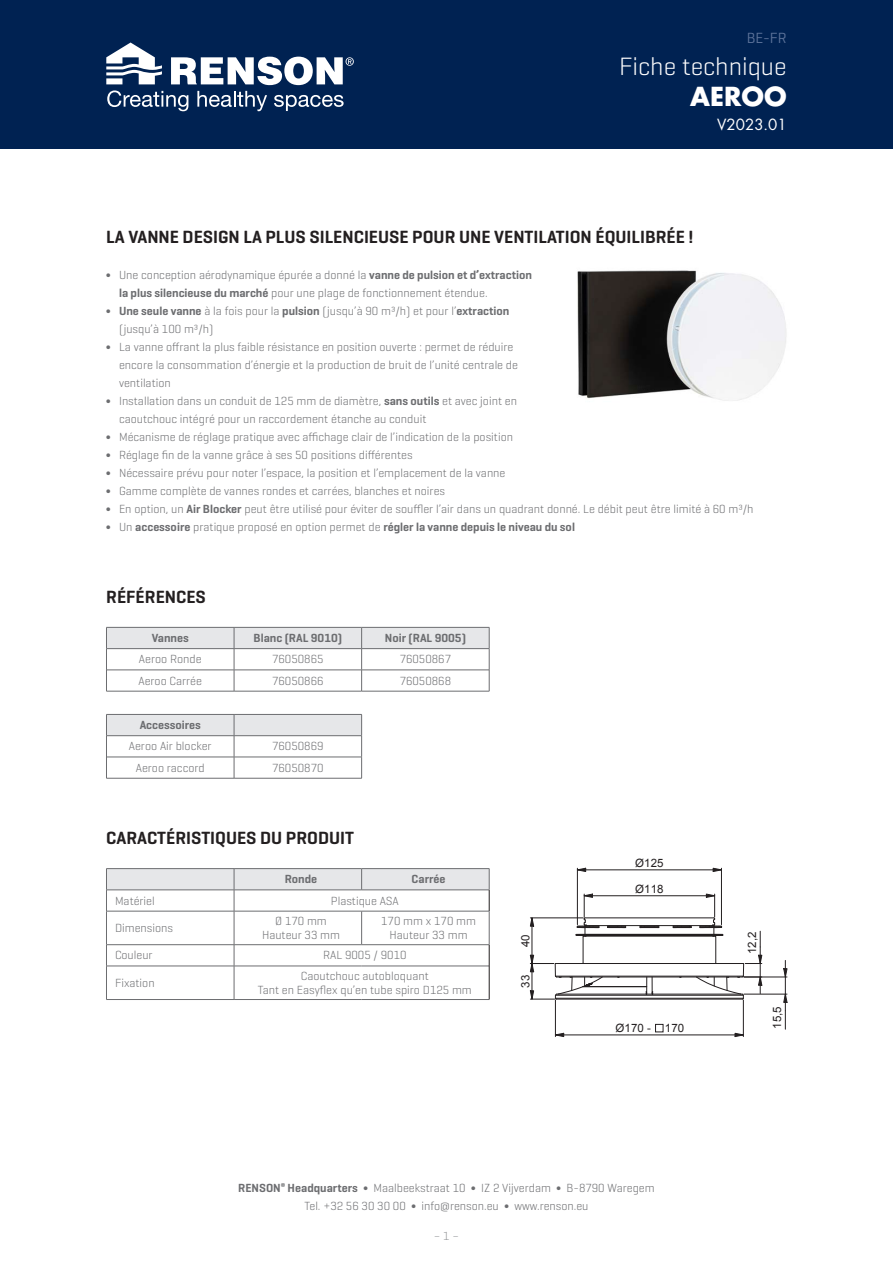
<style>
.page{position:relative;width:893px;height:1263px;background:#fff}
.page>*{position:absolute;margin:0;border:0;box-sizing:border-box;transform-origin:0 0}
.t1{font:300 25.5px "Geogrotesque";color:#fff}
.t2{font:700 25.5px "Futura Std";color:#fff}
.Titel_Paragraaf{font:600 18px "Geogrotesque";color:#231f20}
.t3{font:15px "Futura Std";color:#fff}
.t4{font:15px "Geogrotesque";color:#5d739a}
.Insprong_1{font:300 12px/18px "Geogrotesque";color:#6c6d70}
.Text_Body{font:300 12px "Geogrotesque";color:#6c6d70}
.Tabeltekst{font:300 12px "Geogrotesque";color:#6c6d70}
.Insprong_1-2{font:600 12px "Geogrotesque";color:#6c6d70}
.Tabeltekst-2{font:600 12px "Geogrotesque";color:#6c6d70}
.t5{font:300 12px "Geogrotesque";color:#939598}
.t6{font:11.55px "Arial";letter-spacing:.005em;color:#242021}
.s1{font-weight:600}
.s2{font-weight:300}
</style>
<div class="page">
<div style="left:0;top:0;width:893px;height:149px;background:#002252"></div>
<svg style="left:106px;top:43px;width:248px;height:68px"></svg>
<svg style="left:106px;top:627px;width:384px;height:64px"></svg>
<hr style="left:106px;top:691px;width:128px;height:1px;background:#6c6d70">
<hr style="left:234px;top:691px;width:128px;height:1px;background:#6c6d70">
<hr style="left:362px;top:691px;width:127px;height:1px;background:#6c6d70">
<svg style="left:106px;top:714px;width:256px;height:64px"></svg>
<hr style="left:106px;top:778px;width:128px;height:1px;background:#6c6d70">
<hr style="left:234px;top:778px;width:128px;height:1px;background:#6c6d70">
<hr style="left:106px;top:868px;width:128px;height:1px;background:#6c6d70">
<hr style="left:234px;top:868px;width:128px;height:1px;background:#6c6d70">
<hr style="left:362px;top:868px;width:127px;height:1px;background:#6c6d70">
<hr style="left:106px;top:911px;width:128px;height:1px;background:#6c6d70">
<hr style="left:106px;top:911px;width:1px;height:33px;background:#6c6d70">
<hr style="left:234px;top:911px;width:128px;height:1px;background:#6c6d70">
<hr style="left:234px;top:911px;width:1px;height:33px;background:#6c6d70">
<hr style="left:362px;top:911px;width:127px;height:1px;background:#6c6d70">
<hr style="left:361px;top:911px;width:1px;height:33px;background:#6c6d70">
<hr style="left:489px;top:911px;width:1px;height:33px;background:#6c6d70">
<hr style="left:106px;top:944px;width:128px;height:1px;background:#6c6d70">
<svg style="left:106px;top:945px;width:1px;height:21px"></svg>
<hr style="left:234px;top:944px;width:128px;height:1px;background:#6c6d70">
<svg style="left:234px;top:945px;width:1px;height:21px"></svg>
<hr style="left:362px;top:944px;width:127px;height:1px;background:#6c6d70">
<hr style="left:106px;top:966px;width:128px;height:1px;background:#6c6d70">
<hr style="left:106px;top:966px;width:1px;height:33px;background:#6c6d70">
<hr style="left:234px;top:966px;width:128px;height:1px;background:#6c6d70">
<hr style="left:234px;top:966px;width:1px;height:33px;background:#6c6d70">
<hr style="left:362px;top:966px;width:127px;height:1px;background:#6c6d70">
<hr style="left:106px;top:999px;width:128px;height:1px;background:#6c6d70">
<hr style="left:234px;top:999px;width:128px;height:1px;background:#6c6d70">
<hr style="left:362px;top:999px;width:127px;height:1px;background:#6c6d70">
<svg style="left:106px;top:869px;width:384px;height:42px"></svg>
<svg style="left:489px;top:945px;width:1px;height:21px"></svg>
<hr style="left:489px;top:966px;width:1px;height:33px;background:#231f20">
<img style="left:577px;top:270px;width:210px;height:131px">
<hr style="left:556px;top:999px;width:186px;height:1px;background:#231f20">
<hr style="left:556px;top:994px;width:186px;height:1px;background:#231f20">
<hr style="left:555px;top:995px;width:188px;height:1px;background:#231f20">
<hr style="left:555px;top:998px;width:188px;height:1px;background:#231f20">
<hr style="left:556px;top:977px;width:186px;height:1px;background:#231f20">
<hr style="left:555px;top:976px;width:188px;height:1px;background:#231f20">
<hr style="left:555px;top:963px;width:189px;height:1px;background:#231f20">
<hr style="left:585px;top:918px;width:129px;height:1px;background:#231f20">
<hr style="left:585px;top:925px;width:129px;height:1px;background:#231f20">
<hr style="left:576px;top:934px;width:147px;height:1px;background:#231f20">
<hr style="left:585px;top:935px;width:129px;height:1px;background:#231f20">
<hr style="left:585px;top:936px;width:129px;height:1px;background:#231f20">
<svg style="left:640px;top:926px;width:19px;height:2px"></svg>
<svg style="left:646px;top:977px;width:8px;height:18px"></svg>
<hr style="left:583px;top:986px;width:64px;height:1px;background:#231f20">
<hr style="left:744px;top:994px;width:43px;height:1px;background:#231f20">
<hr style="left:744px;top:977px;width:43px;height:1px;background:#231f20">
<svg style="left:783px;top:960px;width:4px;height:69px"></svg>
<svg style="left:554px;top:1033px;width:10px;height:4px"></svg>
<svg style="left:735px;top:1033px;width:9px;height:4px"></svg>
<hr style="left:564px;top:1035px;width:171px;height:1px;background:#231f20">
<hr style="left:555px;top:1000px;width:1px;height:36px;background:#231f20">
<hr style="left:743px;top:1000px;width:1px;height:36px;background:#231f20">
<svg style="left:576px;top:868px;width:10px;height:4px"></svg>
<svg style="left:713px;top:868px;width:8px;height:4px"></svg>
<hr style="left:586px;top:869px;width:127px;height:1px;background:#231f20">
<hr style="left:721px;top:868px;width:1px;height:56px;background:#231f20">
<hr style="left:577px;top:868px;width:1px;height:56px;background:#231f20">
<hr style="left:592px;top:895px;width:114px;height:1px;background:#231f20">
<svg style="left:530px;top:894px;width:96px;height:106px"></svg>
<svg style="left:673px;top:894px;width:89px;height:106px"></svg>
<div style="left:655px;top:1024px;width:8px;height:8px;border:1px solid #231f20"></div>
<p class="t4" style="left:747px;top:29px;width:41px">BE-FR</p>
<h1 class="t1" style="left:619px;top:50px;width:169px">Fiche technique</h1>
<h1 class="t2" style="left:690px;top:80px;width:98px">AEROO</h1>
<p class="t3" style="left:717px;top:115px;width:71px">V2023.01</p>
<p class="Titel_Paragraaf" style="left:106px;top:226px;width:589px">LA VANNE DESIGN LA PLUS SILENCIEUSE POUR UNE VENTILATION ÉQUILIBRÉE !</p>
<p class="Insprong_1" style="left:119px;top:266px;width:414px;text-indent:-13px">∫ Une conception aérodynamique épurée a donné la <span class="s1">vanne de pulsion et d’extraction la plus silencieuse du marché</span> pour une plage de fonctionnement étendue.</p>
<p class="Insprong_1" style="left:119px;top:302px;width:392px;text-indent:-13px">∫ <span class="s1">Une seule vanne</span> à la fois pour la <span class="s1">pulsion</span> (jusqu’à 90 m³/h) et pour l’<span class="s1">extraction </span>(jusqu’à 100 m³/h)</p>
<p class="Insprong_1" style="left:119px;top:338px;width:401px;text-indent:-13px">∫ La vanne offrant la plus faible résistance en position ouverte : permet de réduire encore la consommation d’énergie et la production de bruit de l’unité centrale de ventilation</p>
<p class="Insprong_1" style="left:119px;top:392px;width:399px;text-indent:-13px">∫ Installation dans un conduit de 125 mm de diamètre, <span class="s1">sans outils</span> et avec joint en caoutchouc intégré pour un raccordement étanche au conduit</p>
<p class="Insprong_1" style="left:106px;top:428px;width:408px">∫ Mécanisme de réglage pratique avec affichage clair de l’indication de la position</p>
<p class="Insprong_1" style="left:106px;top:446px;width:308px">∫ Réglage fin de la vanne grâce à ses 50 positions différentes</p>
<p class="Insprong_1" style="left:106px;top:464px;width:401px">∫ Nécessaire prévu pour noter l’espace, la position et l’emplacement de la vanne</p>
<p class="Insprong_1" style="left:106px;top:482px;width:340px">∫ Gamme complète de vannes rondes et carrées, blanches et noires</p>
<p class="Insprong_1" style="left:106px;top:500px;width:649px">∫ En option, un <span class="s1">Air Blocker</span> peut être utilisé pour éviter de souffler l’air dans un quadrant donné. Le débit peut être limité à 60 m³/h</p>
<p class="Insprong_1-2" style="left:106px;top:520px;width:470px"><span class="s2">∫ Un</span> accessoire <span class="s2">pratique proposé en option permet de</span> régler la vanne depuis le niveau du sol</p>
<p class="Titel_Paragraaf" style="left:106px;top:586px;width:101px">RÉFÉRENCES</p>
<p class="Tabeltekst-2" style="left:152px;top:630px;width:39px">Vannes</p>
<p class="Tabeltekst-2" style="left:254px;top:630px;width:90px">Blanc (RAL 9010)</p>
<p class="Tabeltekst-2" style="left:385px;top:630px;width:83px">Noir (RAL 9005)</p>
<p class="Tabeltekst" style="left:139px;top:652px;width:64px">Aeroo Ronde</p>
<p class="Tabeltekst" style="left:272px;top:652px;width:53px">76050865</p>
<p class="Tabeltekst" style="left:400px;top:652px;width:53px">76050867</p>
<p class="Tabeltekst" style="left:138px;top:673px;width:65px">Aeroo Carrée</p>
<p class="Tabeltekst" style="left:272px;top:673px;width:53px">76050866</p>
<p class="Tabeltekst" style="left:400px;top:673px;width:53px">76050868</p>
<p class="Tabeltekst-2" style="left:140px;top:717px;width:63px">Accessoires</p>
<p class="Tabeltekst" style="left:129px;top:739px;width:84px">Aeroo Air blocker</p>
<p class="Tabeltekst" style="left:272px;top:739px;width:53px">76050869</p>
<p class="Tabeltekst" style="left:136px;top:760px;width:70px">Aeroo raccord</p>
<p class="Tabeltekst" style="left:272px;top:760px;width:53px">76050870</p>
<p class="Titel_Paragraaf" style="left:106px;top:827px;width:249px">CARACTÉRISTIQUES DU PRODUIT</p>
<p class="Tabeltekst-2" style="left:285px;top:872px;width:34px">Ronde</p>
<p class="Tabeltekst-2" style="left:412px;top:872px;width:35px">Carrée</p>
<p class="Text_Body" style="left:115px;top:893px;width:41px">Matériel</p>
<p class="Text_Body" style="left:331px;top:893px;width:69px">Plastique ASA</p>
<p class="Text_Body" style="left:115px;top:920px;width:60px">Dimensions</p>
<p class="Text_Body" style="left:275px;top:914px;width:53px">Ø 170 mm</p>
<p class="Text_Body" style="left:262px;top:927px;width:79px">Hauteur 33 mm</p>
<p class="Text_Body" style="left:381px;top:914px;width:96px">170 mm x 170 mm</p>
<p class="Text_Body" style="left:390px;top:927px;width:79px">Hauteur 33 mm</p>
<p class="Text_Body" style="left:115px;top:948px;width:39px">Couleur</p>
<p class="Text_Body" style="left:323px;top:948px;width:85px">RAL 9005 / 9010</p>
<p class="Text_Body" style="left:115px;top:975px;width:41px">Fixation</p>
<p class="Text_Body" style="left:301px;top:968px;width:130px">Caoutchouc autobloquant</p>
<p class="Text_Body" style="left:258px;top:982px;width:216px">Tant en Easyflex qu’en tube spiro D125 mm</p>
<p class="t6" style="left:518px;top:947px;width:14px;rotate:-90deg">40</p>
<p class="t6" style="left:518px;top:988px;width:14px;rotate:-90deg">33</p>
<p class="t6" style="left:635px;top:855px;width:30px">Ø125</p>
<p class="t6" style="left:635px;top:881px;width:30px">Ø118</p>
<p class="t6" style="left:616px;top:1020px;width:70px">Ø170 - 170</p>
<p class="Insprong_1" style="left:238px;top:1179px;width:418px;text-align:center"><span class="s1">RENSON</span><sup>®</sup> <span class="s1">Headquarters</span> ∫ Maalbeekstraat 10 ∫ IZ 2 Vijverdam ∫ B-8790 Waregem<br>Tel. +32 56 30 30 00 ∫ info@renson.eu ∫ www.renson.eu</p>
<p class="t5" style="left:434px;top:1228px;width:27px">– 1 –</p>
<p class="t6" style="left:744px;top:954px;width:24px;rotate:-90deg">12,2</p>
<p class="t6" style="left:770px;top:1029px;width:24px;rotate:-90deg">15,5</p>
</div>
